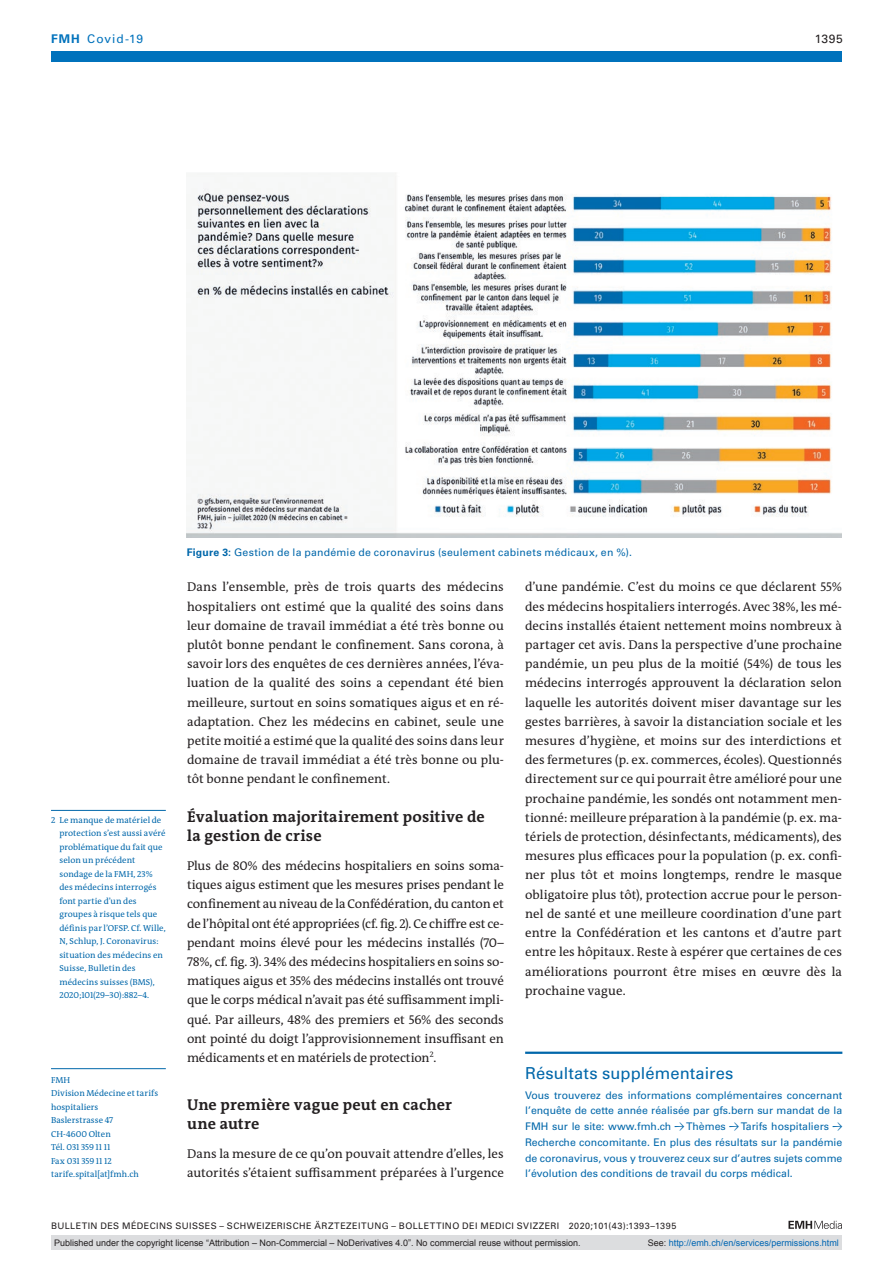
<style>
.page{position:relative;width:893px;height:1263px;background:#fff}
.page>*{position:absolute;margin:0;border:0;box-sizing:border-box;transform-origin:0 0}
.boxed-title-line{font:16.5px "Univers LT Std";letter-spacing:.005em;color:#0067aa}
.section-h1{font:700 15.75px/19.2px "The Antiqua B W7";letter-spacing:.015em;color:#231f20}
.section-pn{font:12.75px/19.2px "The Antiqua B W5 Plain";letter-spacing:.005em;color:#231f20;text-align:justify}
.t1{font:12px "Univers LT Std";letter-spacing:.075em;color:#0072bc}
.t2{font:12px "Univers LT Std";color:#231f20}
.boxed-text{font:10.5px/15.8px "Univers LT Std";color:#0067aa;text-align:justify}
.fig-caption{font:10.5px "Univers LT Std";letter-spacing:.025em;color:#0067aa}
.t3{font:9px "Arial";color:#231f20}
.t4{font:9px "Univers LT Std";letter-spacing:.05em;color:#231f20}
.t5{font:9px "Arial";color:#0066b3}
.footnote-line{font:8.7px/13.5px "The Antiqua B W5 Plain";letter-spacing:.005em;color:#0067aa}
.author-address{font:8.7px/13.5px "The Antiqua B W5 Plain";letter-spacing:.005em;color:#0067aa}
.s1{font-weight:700}
.s2{font-family:"The Antiqua B W5 Plain"}
.s3{color:#231f20}
</style>
<div class="page">
<svg style="left:788px;top:1221px;width:54px;height:8px"></svg>
<img style="left:187px;top:173px;width:655px;height:365px">
<hr style="left:51px;top:810px;width:115px;height:1px;background:#0067aa">
<hr style="left:525px;top:1051px;width:317px;height:3px;background:#0067aa">
<hr style="left:51px;top:1068px;width:115px;height:1px;background:#0067aa">
<div style="left:51px;top:51px;width:791px;height:11px;background:#0072bc"></div>
<div style="left:51px;top:1235px;width:791px;height:15px;background:#dcdddf"></div>
<p class="t1" style="left:51px;top:31px;width:94px"><span class="s1">FMH</span> Covid-19</p>
<p class="t2" style="left:815px;top:31px;width:30px">1395</p>
<p class="footnote-line" style="left:60px;top:813px;width:108px;text-indent:-9px">2 Le manque de matériel de protection s’est aussi avéré problématique du fait que selon un précédent sondage de la FMH, 23% des médecins interrogés font partie d’un des groupes à risque tels que définis par l’OFSP. Cf. Wille,<br>N, Schlup, J. Coronavirus: situation des médecins en<br>Suisse, Bulletin des médecins suisses (BMS),<br>2020;101(29–30):882–4.</p>
<p class="author-address" style="left:51px;top:1073px;width:109px">FMH<br>Division Médecine et tarifs hospitaliers<br>Baslerstrasse 47<br>CH-4600 Olten<br>Tél. 031 359 11 11<br>Fax 031 359 11 12 tarife.spital[at]fmh.ch</p>
<p class="fig-caption" style="left:187px;top:546px;width:447px"><span class="s1">Figure 3:</span> Gestion de la pandémie de coronavirus (seulement cabinets médicaux, en %).</p>
<p class="section-pn" style="left:187px;top:578px;width:318px">Dans l’ensemble, près de trois quarts des médecins hospitaliers ont estimé que la qualité des soins dans leur domaine de travail immédiat a été très bonne ou plutôt bonne pendant le confinement. Sans corona, à savoir lors des enquêtes de ces dernières années, l’éva&shy;luation de la qualité des soins a cependant été bien meilleure, surtout en soins somatiques aigus et en ré&shy;adaptation. Chez les médecins en cabinet, seule une petite moitié a estimé que la qualité des soins dans leur domaine de travail immédiat a été très bonne ou plu&shy;tôt bonne pendant le confinement.</p>
<p class="section-h1" style="left:187px;top:807px;width:299px">Évaluation majoritairement positive de la gestion de crise</p>
<p class="section-pn" style="left:187px;top:856px;width:318px">Plus de 80% des médecins hospitaliers en soins soma&shy;tiques aigus estiment que les mesures prises pendant le confinement au niveau de la Confédération, du canton et de l’hôpital ont été appropriées (cf. fig. 2). Ce chiffre est ce&shy;pendant moins élevé pour les médecins installés (70– 78%, cf. fig. 3). 34% des médecins hospitaliers en soins so&shy;matiques aigus et 35% des médecins installés ont trouvé que le corps médical n’avait pas été suffisamment impli&shy;qué. Par ailleurs, 48% des premiers et 56% des seconds ont pointé du doigt l’approvisionnement insuffisant en médicaments et en matériels de protection<sup>2</sup>.</p>
<p class="section-h1" style="left:187px;top:1095px;width:266px">Une première vague peut en cacher une autre</p>
<p class="section-pn" style="left:187px;top:1144px;width:318px">Dans la mesure de ce qu’on pouvait attendre d’elles, les autorités s’étaient suffisamment préparées à l’urgence</p>
<p class="section-pn" style="left:525px;top:578px;width:318px">d’une pandémie. C’est du moins ce que déclarent 55% des médecins hospitaliers interrogés. Avec 38%, les mé&shy;decins installés étaient nettement moins nombreux à partager cet avis. Dans la perspective d’une prochaine pandémie, un peu plus de la moitié (54%) de tous les médecins interrogés approuvent la déclaration selon laquelle les autorités doivent miser davantage sur les gestes barrières, à savoir la distanciation sociale et les mesures d’hygiène, et moins sur des interdictions et des fermetures (p. ex. commerces, écoles). Questionnés directement sur ce qui pourrait être amélioré pour une prochaine pandémie, les sondés ont notamment men&shy;tionné: meilleure préparation à la pandémie (p. ex. ma&shy;tériels de protection, désinfectants, médicaments), des mesures plus efficaces pour la population (p. ex. confi&shy;ner plus tôt et moins longtemps, rendre le masque obligatoire plus tôt), protection accrue pour le person&shy;nel de santé et une meilleure coordination d’une part entre la Confédération et les cantons et d’autre part entre les hôpitaux. Reste à espérer que certaines de ces améliorations pourront être mises en œuvre dès la prochaine vague.</p>
<p class="boxed-title-line" style="left:525px;top:1064px;width:210px">Résultats supplémentaires</p>
<p class="boxed-text" style="left:525px;top:1087px;width:319px">Vous trouverez des informations complémentaires concernant l’enquête de cette année réalisée par gfs.bern sur mandat de la FMH sur le site: www.fmh.ch <span class="s2">→</span> Thèmes <span class="s2">→</span> Tarifs hospitaliers <span class="s2">→ </span>Recherche concomitante. En plus des résultats sur la pandémie de coronavirus, vous y trouverez ceux sur d’autres sujets comme l’évolution des conditions de travail du corps médical.</p>
<p class="t4" style="left:51px;top:1220px;width:627px">BULLETIN DES MÉDECINS SUISSES – SCHWEIZERISCHE ÄRZTEZEITUNG – BOLLETTINO DEI MEDICI SVIZZERI 2020;101(43):1393–1395</p>
<p class="t3" style="left:54px;top:1237px;width:528px">Published under the copyright license “Attribution – Non-Commercial – NoDerivatives 4.0”. No commercial reuse without permission.</p>
<p class="t5" style="left:648px;top:1237px;width:193px"><span class="s3">See:</span> http://emh.ch/en/services/permissions.html</p>
</div>
